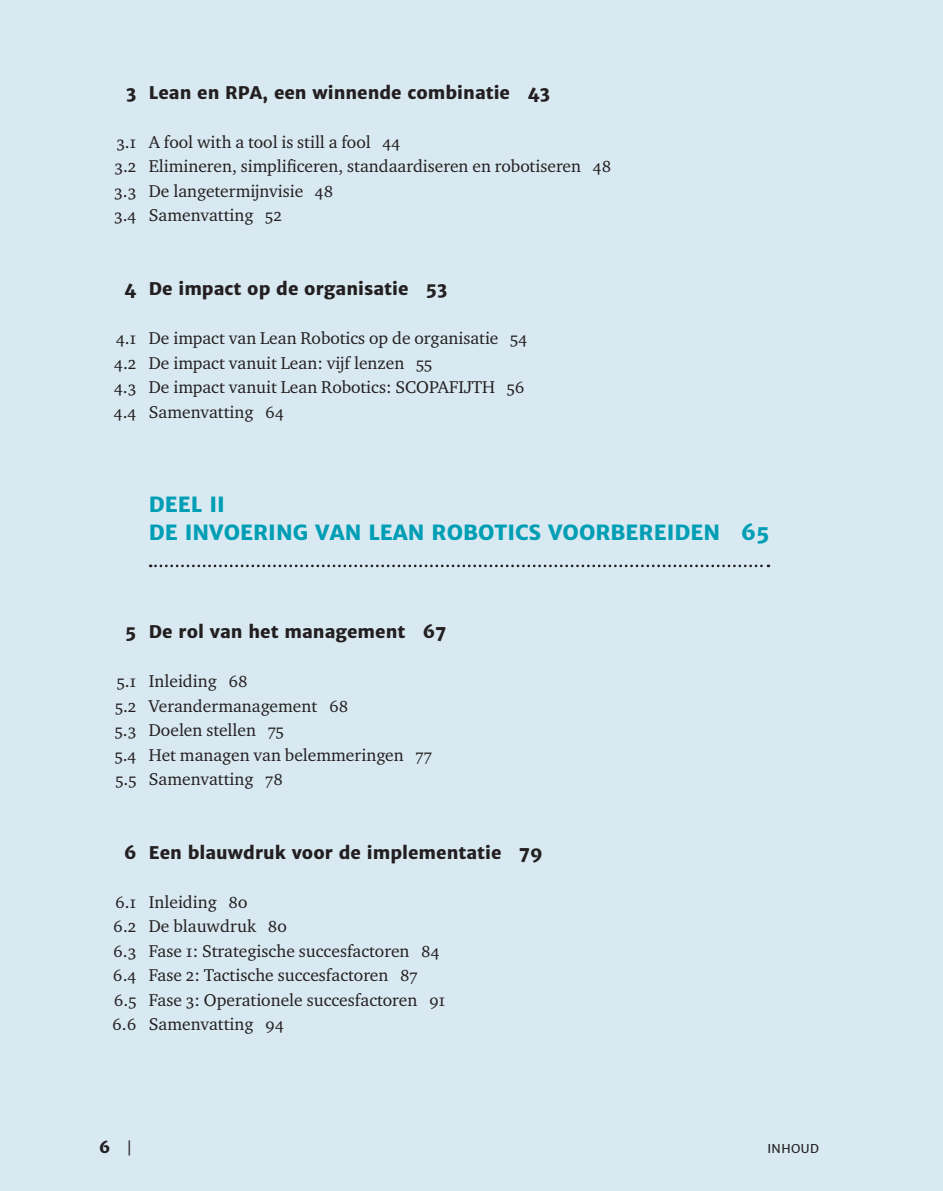
<style>
.page{position:relative;width:943px;height:1191px;background:#fff}
.page>*{position:absolute;margin:0;border:0;box-sizing:border-box;transform-origin:0 0}
.t1{font:800 21px "Merriweather Sans";color:#009eb4}
.t2{font:17.5px/24.5px "Charter ITC Regu OS";color:#231f20}
.t3{font:800 17.5px "Merriweather Sans";color:#231f20}
.t4{font:800 15.75px "Merriweather Sans";color:#231f20}
.t5{font:12.25px "Merriweather Sans";letter-spacing:.035em;color:#231f20}
.s1{font-weight:300}
</style>
<div class="page">
<hr style="left:942px;top:0;width:1px;height:1191px;background:#d8e9f1">
<div style="left:0;top:0;width:942px;height:1191px;background:#d8e9f1"></div>
<svg style="left:150px;top:564px;width:619px;height:3px"></svg>
<p class="t3" style="left:126px;top:81px;width:425px">3 Lean en RPA, een winnende combinatie 43</p>
<p class="t2" style="left:114px;top:129px;width:498px">3.1 A fool with a tool is still a fool 44<br>3.2 Elimineren, simplificeren, standaardiseren en robotiseren 48<br>3.3 De langetermijnvisie 48<br>3.4 Samenvatting 52</p>
<p class="t3" style="left:124px;top:277px;width:325px">4 De impact op de organisatie 53</p>
<p class="t2" style="left:114px;top:325px;width:415px">4.1 De impact van Lean Robotics op de organisatie 54<br>4.2 De impact vanuit Lean: vijf lenzen 55<br>4.3 De impact vanuit Lean Robotics: SCOPAFIJTH 56<br>4.4 Samenvatting 64</p>
<p class="t1" style="left:99px;top:491px;width:23px">D</p>
<p class="t1" style="left:165px;top:491px;width:52px">eel II</p>
<p class="t1" style="left:99px;top:519px;width:23px">D</p>
<p class="t1" style="left:165px;top:519px;width:606px">e invoering van Lean Robotics voorbereiden 65</p>
<p class="t3" style="left:125px;top:620px;width:323px">5 De rol van het management 67</p>
<p class="t2" style="left:115px;top:668px;width:319px">5.1 Inleiding 68<br>5.2 Verandermanagement 68<br>5.3 Doelen stellen 75<br>5.4 Het managen van belemmeringen 77<br>5.5 Samenvatting 78</p>
<p class="t3" style="left:124px;top:841px;width:420px">6 Een blauwdruk voor de implementatie 79</p>
<p class="t2" style="left:112px;top:889px;width:335px">6.1 Inleiding 80<br>6.2 De blauwdruk 80<br>6.3 Fase 1: Strategische succesfactoren 84<br>6.4 Fase 2: Tactische succesfactoren 87<br>6.5 Fase 3: Operationele succesfactoren 91<br>6.6 Samenvatting 94</p>
<p class="t4" style="left:99px;top:1136px;width:35px">6 <span class="s1">|</span></p>
<p class="t5" style="left:767px;top:1140px;width:53px">INHOUD</p>
</div>
